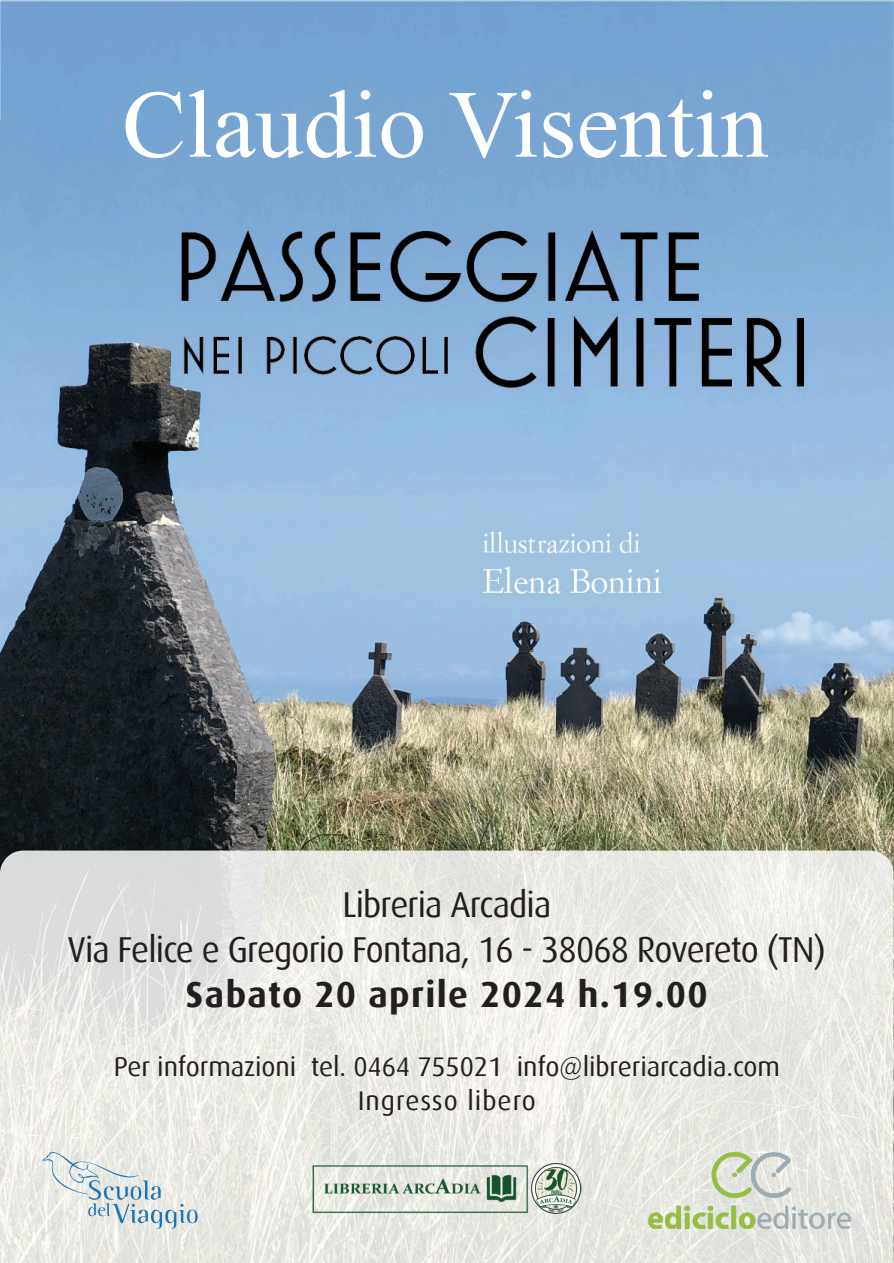
<style>
.page{position:relative;width:894px;height:1263px;background:#fff}
.page>*{position:absolute;margin:0;border:0;box-sizing:border-box;transform-origin:0 0}
.t1{font:96px "Times New Roman";color:#fff}
.t2{font:36px/45px "Dax";letter-spacing:-.025em;color:#231f20;text-align:center;scale:.96 1}
.t3{font:700 36px "Dax";letter-spacing:.035em;color:#231f20}
.t4{font:27px/34.5px "Dax";letter-spacing:-.005em;color:#231f20;text-align:center}
</style>
<div class="page">
<img style="left:0;top:0;width:893px;height:850px">
<svg style="left:0;top:850px;width:893px;height:413px;fill:#eaeae5"></svg>
<svg style="left:43px;top:1152px;width:155px;height:77px;background:#d7e0e1"></svg>
<img style="left:648px;top:1152px;width:202px;height:77px">
<img style="left:311px;top:1164px;width:271px;height:50px">
<h1 class="t1" style="left:122px;top:90px;width:647px">Claudio Visentin</h1>
<h2 class="t2" style="left:68px;top:884px;width:791px">Libreria Arcadia<br>Via Felice e Gregorio Fontana, 16 - 38068 Rovereto (TN)</h2>
<h2 class="t3" style="left:186px;top:978px;width:523px">Sabato 20 aprile 2024 h.19.00</h2>
<p class="t4" style="left:114px;top:1051px;width:667px">Per informazioni tel. 0464 755021 info@libreriarcadia.com<br>Ingresso libero</p>
</div>
